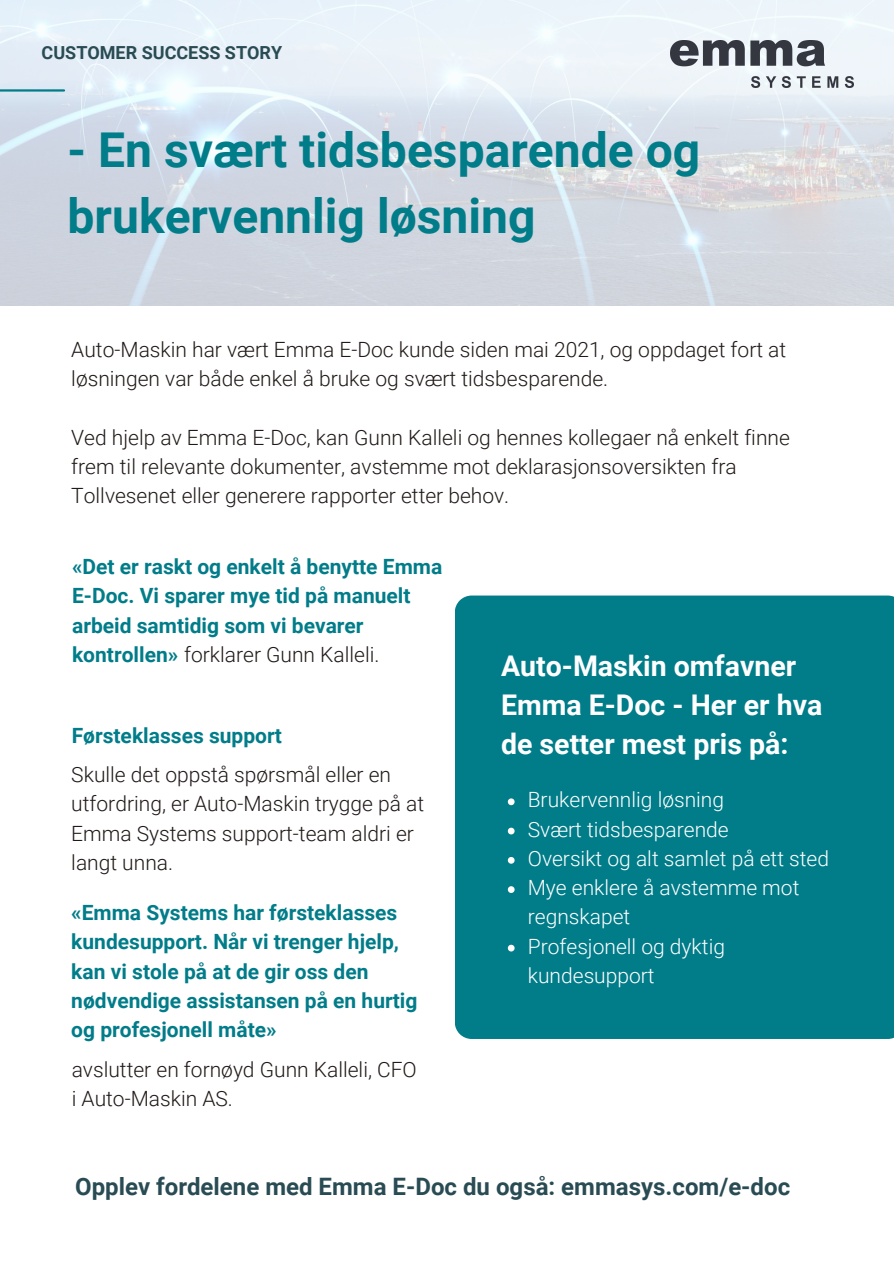
<style>
.page{position:relative;width:894px;height:1264px;background:#fff}
.page>*{position:absolute;margin:0;border:0;box-sizing:border-box;transform-origin:0 0}
.t1{font:700 48px/66.3px "Roboto";color:#017c89}
.t2{font:700 28.5px/39.3px "Roboto";color:#fff}
.t3{font:700 24px "Roboto";color:#294b53}
.t4{font:300 21px/29.2px "Roboto";color:#201917}
.t5{font:700 21px/29.2px "Roboto";color:#017c89}
.t6{font:300 21px/29.2px "Roboto";color:#fff}
.t7{font:700 18px "Roboto";color:#294b53}
.s1{font-weight:700;color:#017c89}
</style>
<div class="page">
<img style="left:0;top:0;width:893px;height:305px">
<hr style="left:0;top:89px;width:64px;height:3px;background:#017c89">
<img style="left:670px;top:41px;width:182px;height:46px">
<div style="left:455px;top:595px;width:438px;height:443px;background:#017c89"></div>
<svg style="left:507px;top:798px;width:7px;height:7px"></svg>
<svg style="left:507px;top:827px;width:7px;height:7px"></svg>
<svg style="left:507px;top:857px;width:7px;height:6px"></svg>
<svg style="left:507px;top:886px;width:7px;height:7px"></svg>
<svg style="left:507px;top:944px;width:7px;height:7px"></svg>
<h5 class="t7" style="left:42px;top:42px;width:242px">CUSTOMER SUCCESS STORY</h5>
<h1 class="t1" style="left:68px;top:117px;width:634px">- En svært tidsbesparende og brukervennlig løsning</h1>
<p class="t4" style="left:71px;top:335px;width:716px">Auto-Maskin har vært Emma E-Doc kunde siden mai 2021, og oppdaget fort at løsningen var både enkel å bruke og svært tidsbesparende.</p>
<p class="t4" style="left:71px;top:422px;width:720px">Ved hjelp av Emma E-Doc, kan Gunn Kalleli og hennes kollegaer nå enkelt finne frem til relevante dokumenter, avstemme mot deklarasjonsoversikten fra<br>Tollvesenet eller generere rapporter etter behov.</p>
<p class="t5" style="left:72px;top:552px;width:371px">«Det er raskt og enkelt å benytte Emma<br>E-Doc. Vi sparer mye tid på manuelt arbeid samtidig som vi bevarer</p>
<p class="t4" style="left:72px;top:640px;width:309px"><span class="s1">kontrollen»</span> forklarer Gunn Kalleli.</p>
<h4 class="t5" style="left:72px;top:721px;width:211px">Førsteklasses support</h4>
<h5 class="t4" style="left:71px;top:760px;width:354px">Skulle det oppstå spørsmål eller en utfordring, er Auto-Maskin trygge på at<br>Emma Systems support-team aldri er langt unna.</h5>
<h4 class="t5" style="left:71px;top:898px;width:347px">«Emma Systems har førsteklasses kundesupport. Når vi trenger hjelp, kan vi stole på at de gir oss den nødvendige assistansen på en hurtig og profesjonell måte»</h4>
<h2 class="t4" style="left:72px;top:1055px;width:346px">avslutter en fornøyd Gunn Kalleli, CFO i Auto-Maskin AS.</h2>
<h5 class="t2" style="left:501px;top:646px;width:323px">Auto-Maskin omfavner<br>Emma E-Doc - Her er hva de setter mest pris på:</h5>
<p class="t6" style="left:527px;top:785px;width:198px">Brukervennlig løsning</p>
<p class="t6" style="left:527px;top:814px;width:202px">Svært tidsbesparende</p>
<p class="t6" style="left:527px;top:844px;width:303px">Oversikt og alt samlet på ett sted</p>
<h5 class="t6" style="left:527px;top:873px;width:273px">Mye enklere å avstemme mot regnskapet</h5>
<h4 class="t6" style="left:527px;top:931px;width:199px">Profesjonell og dyktig kundesupport</h4>
<p class="t3" style="left:75px;top:1173px;width:716px">Opplev fordelene med Emma E-Doc du også: emmasys.com/e-doc</p>
</div>
